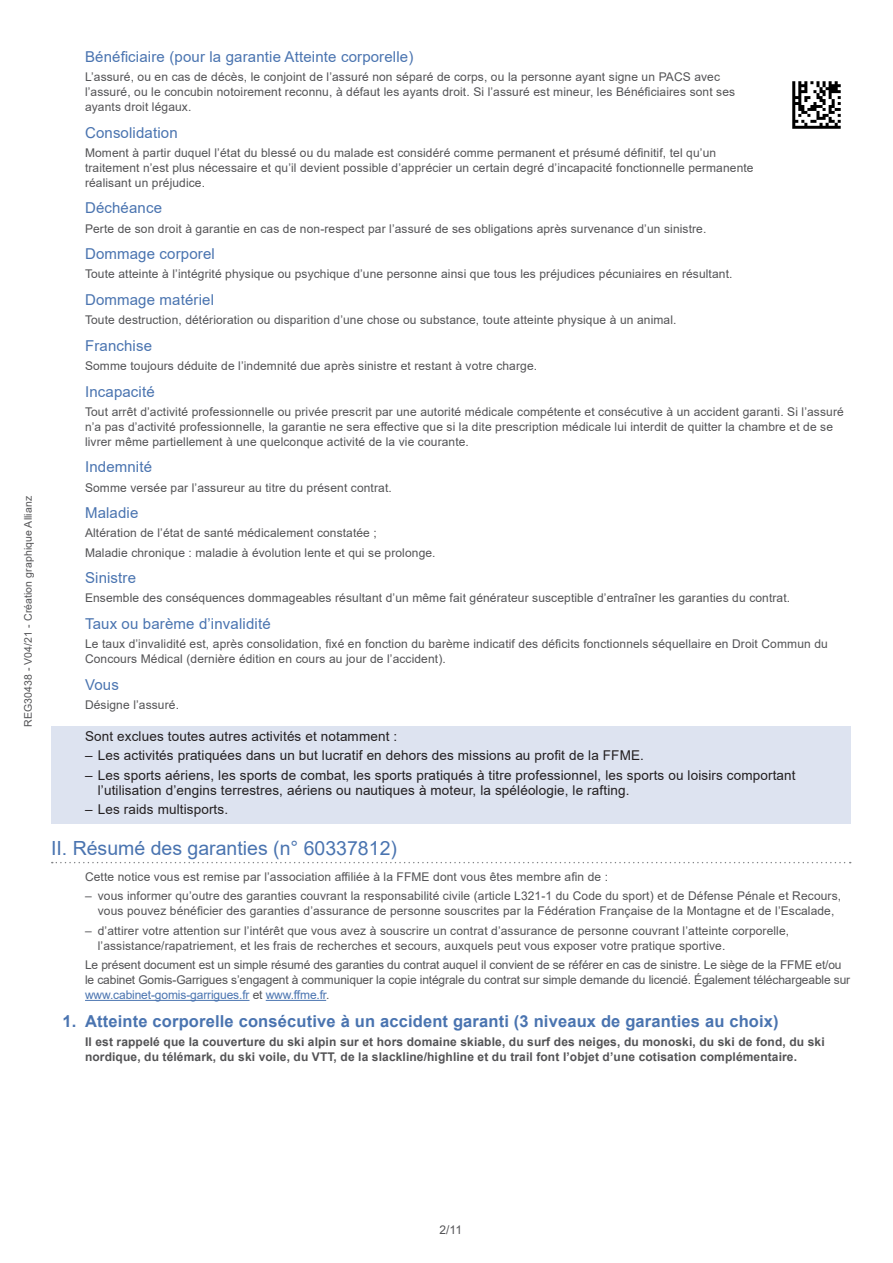
<style>
.page{position:relative;width:893px;height:1263px;background:#fff}
.page>*{position:absolute;margin:0;border:0;box-sizing:border-box;transform-origin:0 0}
.t1{font:19.5px "Arial";color:#4a74b0}
.t2{font:700 16.5px "Arial";letter-spacing:.01em;color:#4a74b0}
.t3{font:15px "Arial";letter-spacing:.01em;color:#4a74b0}
.t4{font:13.5px/15px "Arial";letter-spacing:.01em;color:#231f20}
.t5{font:12px/15px "Arial";letter-spacing:.01em;color:#535355}
.t6{font:12px/15px "Arial";letter-spacing:-.01em;color:#535355}
.t7{font:700 12px/15px "Arial";letter-spacing:.01em;color:#535355}
.t8{font:10.5px "Arial";letter-spacing:.01em;color:#535355}
.s1{color:#4a74b0}
</style>
<div class="page">
<img style="left:792px;top:81px;width:49px;height:48px">
<svg style="left:52px;top:862px;width:799px;height:1px"></svg>
<hr style="left:85px;top:1000px;width:164px;height:1px;background:#4a74b0">
<hr style="left:266px;top:1000px;width:60px;height:1px;background:#4a74b0">
<div style="left:51px;top:726px;width:799px;height:98px;background:#dde3f0"></div>
<p class="t8" style="left:24px;top:727px;width:233px;rotate:-90deg">REG30438 - V04/21 - Création graphique Allianz</p>
<p class="t3" style="left:85px;top:46px;width:330px">Bénéficiaire (pour la garantie Atteinte corporelle)</p>
<p class="t5" style="left:85px;top:71px;width:652px">L’assuré, ou en cas de décès, le conjoint de l’assuré non séparé de corps, ou la personne ayant signe un PACS avec l’assuré, ou le concubin notoirement reconnu, à défaut les ayants droit. Si l’assuré est mineur, les Bénéficiaires sont ses ayants droit légaux.</p>
<p class="t3" style="left:85px;top:127px;width:94px">Consolidation</p>
<p class="t5" style="left:85px;top:145px;width:670px">Moment à partir duquel l’état du blessé ou du malade est considéré comme permanent et présumé définitif, tel qu’un traitement n’est plus nécessaire et qu’il devient possible d’apprécier un certain degré d’incapacité fonctionnelle permanente réalisant un préjudice.</p>
<p class="t3" style="left:85px;top:203px;width:79px">Déchéance</p>
<p class="t5" style="left:85px;top:222px;width:623px">Perte de son droit à garantie en cas de non-respect par l’assuré de ses obligations après survenance d’un sinistre.</p>
<p class="t3" style="left:85px;top:248px;width:131px">Dommage corporel</p>
<p class="t5" style="left:85px;top:268px;width:649px">Toute atteinte à l’intégrité physique ou psychique d’une personne ainsi que tous les préjudices pécuniaires en résultant.</p>
<p class="t3" style="left:85px;top:294px;width:130px">Dommage matériel</p>
<p class="t5" style="left:85px;top:314px;width:593px">Toute destruction, détérioration ou disparition d’une chose ou substance, toute atteinte physique à un animal.</p>
<p class="t3" style="left:85px;top:340px;width:69px">Franchise</p>
<p class="t5" style="left:85px;top:359px;width:454px">Somme toujours déduite de l’indemnité due après sinistre et restant à votre charge.</p>
<p class="t3" style="left:85px;top:386px;width:71px">Incapacité</p>
<p class="t5" style="left:85px;top:405px;width:760px">Tout arrêt d’activité professionnelle ou privée prescrit par une autorité médicale compétente et consécutive à un accident garanti. Si l’assuré n’a pas d’activité professionnelle, la garantie ne sera effective que si la dite prescription médicale lui interdit de quitter la chambre et de se livrer même partiellement à une quelconque activité de la vie courante.</p>
<p class="t3" style="left:85px;top:461px;width:69px">Indemnité</p>
<p class="t5" style="left:85px;top:481px;width:308px">Somme versée par l’assureur au titre du présent contrat.</p>
<p class="t3" style="left:85px;top:507px;width:55px">Maladie</p>
<p class="t5" style="left:85px;top:525px;width:352px;line-height:19.2px">Altération de l’état de santé médicalement constatée ;<br>Maladie chronique : maladie à évolution lente et qui se prolonge.</p>
<p class="t3" style="left:85px;top:572px;width:53px">Sinistre</p>
<p class="t5" style="left:85px;top:592px;width:707px">Ensemble des conséquences dommageables résultant d’un même fait générateur susceptible d’entraîner les garanties du contrat.</p>
<p class="t3" style="left:85px;top:618px;width:187px">Taux ou barème d’invalidité</p>
<p class="t5" style="left:85px;top:636px;width:744px">Le taux d’invalidité est, après consolidation, fixé en fonction du barème indicatif des déficits fonctionnels séquellaire en Droit Commun du<br>Concours Médical (dernière édition en cours au jour de l’accident).</p>
<p class="t3" style="left:85px;top:679px;width:35px">Vous</p>
<p class="t5" style="left:85px;top:698px;width:95px">Désigne l’assuré.</p>
<p class="t4" style="left:85px;top:730px;width:314px">Sont exclues toutes autres activités et notamment :</p>
<p class="t4" style="left:85px;top:749px;width:560px">– Les activités pratiquées dans un but lucratif en dehors des missions au profit de la FFME.</p>
<p class="t4" style="left:98px;top:768px;width:699px;text-indent:-13px">– Les sports aériens, les sports de combat, les sports pratiqués à titre professionnel, les sports ou loisirs comportant l’utilisation d’engins terrestres, aériens ou nautiques à moteur, la spéléologie, le rafting.</p>
<p class="t4" style="left:85px;top:803px;width:145px">– Les raids multisports.</p>
<h1 class="t1" style="left:51px;top:841px;width:347px">II. Résumé des garanties (n° 60337812)</h1>
<p class="t5" style="left:85px;top:869px;width:525px">Cette notice vous est remise par l’association affiliée à la FFME dont vous êtes membre afin de :</p>
<p class="t5" style="left:85px;top:890px;width:758px;text-align:center">– vous informer qu’outre des garanties couvrant la responsabilité civile (article L321-1 du Code du sport) et de Défense Pénale et Recours, vous pouvez bénéficier des garanties d’assurance de personne souscrites par la Fédération Française de la Montagne et de l’Escalade,</p>
<p class="t5" style="left:98px;top:924px;width:693px;text-indent:-13px">– d’attirer votre attention sur l’intérêt que vous avez à souscrire un contrat d’assurance de personne couvrant l’atteinte corporelle, l’assistance/rapatriement, et les frais de recherches et secours, auxquels peut vous exposer votre pratique sportive.</p>
<p class="t6" style="left:85px;top:958px;width:767px">Le présent document est un simple résumé des garanties du contrat auquel il convient de se référer en cas de sinistre. Le siège de la FFME et/ou le cabinet Gomis-Garrigues s’engagent à communiquer la copie intégrale du contrat sur simple demande du licencié. Également téléchargeable sur <span class="s1">www.cabinet-gomis-garrigues.fr</span> et <span class="s1">www.ffme.fr</span>.</p>
<h2 class="t2" style="left:62px;top:1015px;width:718px">1. Atteinte corporelle consécutive à un accident garanti (3 niveaux de garanties au choix)</h2>
<p class="t7" style="left:85px;top:1035px;width:741px">Il est rappelé que la couverture du ski alpin sur et hors domaine skiable, du surf des neiges, du monoski, du ski de fond, du ski nordique, du télémark, du ski voile, du VTT, de la slackline/highline et du trail font l’objet d’une cotisation complémentaire.</p>
<p class="t5" style="left:439px;top:1223px;width:24px">2/11</p>
</div>
